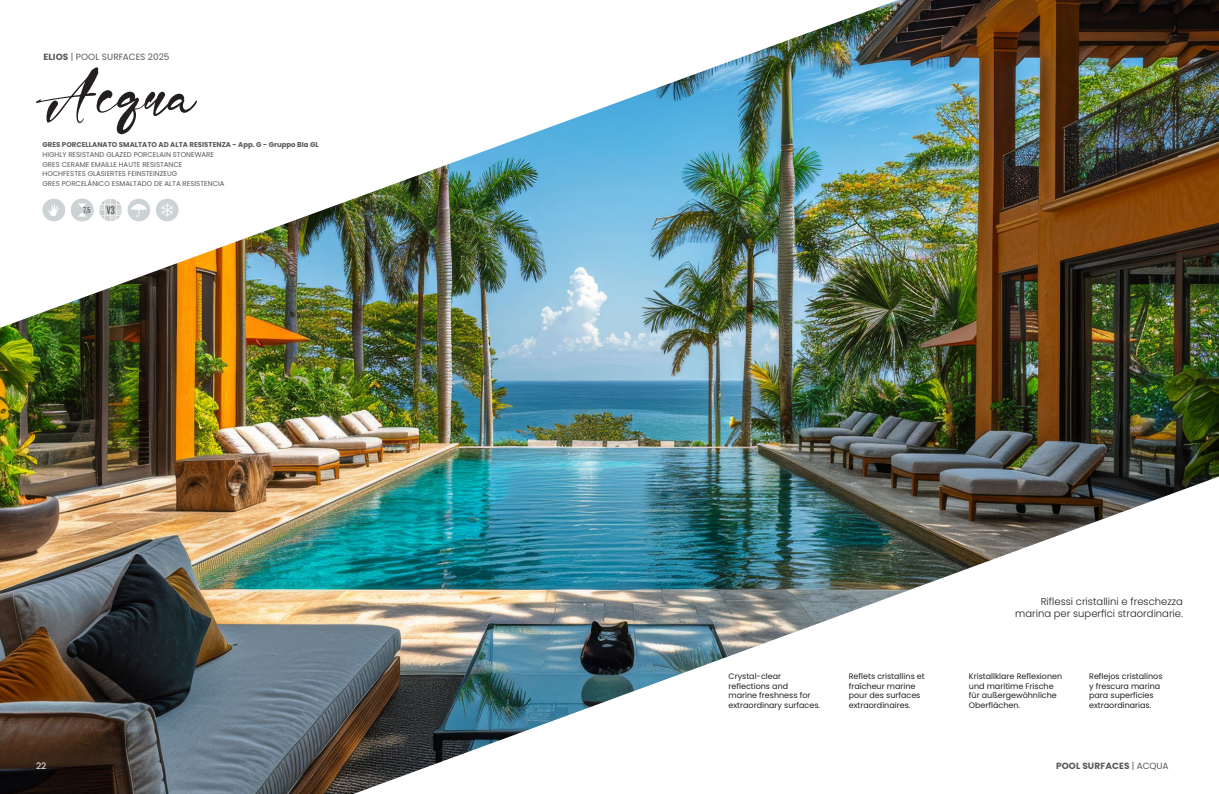
<style>
.page{position:relative;width:1219px;height:794px;background:#fff}
.page>*{position:absolute;margin:0;border:0;box-sizing:border-box;transform-origin:0 0}
.t1{font:60px "Glastona";color:#231f20}
.ICO_valore_V{font:condensed 10.5px "Grotesque MT Std";color:#57585a}
.t2{font:300 10px/12px "Poppins";color:#231f20;text-align:right}
.Ind_Titolo{font:9px "Poppins";letter-spacing:.005em;color:#57585a}
.Piede_tipologia_scuro{font:700 9px "Poppins";letter-spacing:.01em;color:#57585a}
.Piede_tipologia_scuro-2{font:9px "Poppins";color:#fff}
.t3{font:8px/9.6px "Poppins";color:#231f20}
.ICO_spessore{font:condensed 8px "Grotesque MT Std";color:#57585a}
.APE_tecnologia_LIN{font:7px "Poppins";color:#57585a}
.APE_tecnologia_IT{font:700 7px "Poppins";color:#57585a}
.s1{font-weight:700}
.s2{font-weight:400}
</style>
<div class="page">
<img style="left:0;top:0;width:1219px;height:794px">
<div style="left:128px;top:199px;width:22px;height:22px;background:#ccd3d5;border-radius:50%"></div>
<svg style="left:131px;top:204px;width:16px;height:13px"></svg>
<div style="left:156px;top:199px;width:23px;height:22px;background:#ccd3d5;border-radius:50%"></div>
<svg style="left:161px;top:203px;width:12px;height:14px"></svg>
<div style="left:43px;top:199px;width:22px;height:22px;background:#ccd3d5;border-radius:50%"></div>
<svg style="left:48px;top:204px;width:11px;height:12px"></svg>
<div style="left:71px;top:199px;width:23px;height:22px;background:#ccd3d5;border-radius:50%"></div>
<svg style="left:78px;top:203px;width:8px;height:14px"></svg>
<svg style="left:99px;top:199px;width:23px;height:22px"></svg>
<p class="Ind_Titolo" style="left:43px;top:51px;width:128px"><span class="s1">ELIOS</span> | POOL SURFACES 2025</p>
<p class="t1" style="left:36px;top:51px;width:162px">Acqua</p>
<p class="APE_tecnologia_IT" style="left:43px;top:140px;width:278px">GRES PORCELLANATO SMALTATO AD ALTA RESISTENZA - App. G - Gruppo BIa GL</p>
<p class="APE_tecnologia_LIN" style="left:43px;top:150px;width:173px">HIGHLY RESISTAND GLAZED PORCELAIN STONEWARE</p>
<p class="APE_tecnologia_LIN" style="left:43px;top:160px;width:142px">GRES CERAME EMAILLE HAUTE RESISTANCE</p>
<p class="APE_tecnologia_LIN" style="left:43px;top:170px;width:136px">HOCHFESTES GLASIERTES FEINSTEINZEUG</p>
<p class="APE_tecnologia_LIN" style="left:43px;top:180px;width:183px">GRES PORCELÁNICO ESMALTADO DE ALTA RESISTENCIA</p>
<p class="ICO_spessore" style="left:83px;top:205px;width:9px">7,5</p>
<p class="ICO_valore_V" style="left:106px;top:204px;width:10px">V3</p>
<p class="ICO_spessore" style="left:83px;top:205px;width:8px">10</p>
<p class="Piede_tipologia_scuro-2" style="left:36px;top:761px;width:12px">22</p>
<p class="t2" style="left:1015px;top:596px;width:169px">Riflessi cristallini e freschezza marina per superfici straordinarie.</p>
<p class="t3" style="left:728px;top:671px;width:93px">Crystal-clear reflections and<br>marine freshness for extraordinary surfaces.</p>
<p class="t3" style="left:849px;top:671px;width:78px">Reflets cristallins et fraîcheur marine pour des surfaces extraordinaires.</p>
<p class="t3" style="left:969px;top:671px;width:95px">Kristallklare Reflexionen und maritime Frische für außergewöhnliche<br>Oberflächen.</p>
<p class="t3" style="left:1089px;top:671px;width:75px">Reflejos cristalinos y frescura marina para superficies extraordinarias.</p>
<p class="Piede_tipologia_scuro" style="left:1056px;top:761px;width:114px">POOL SURFACES <span class="s2">| ACQUA</span></p>
</div>
